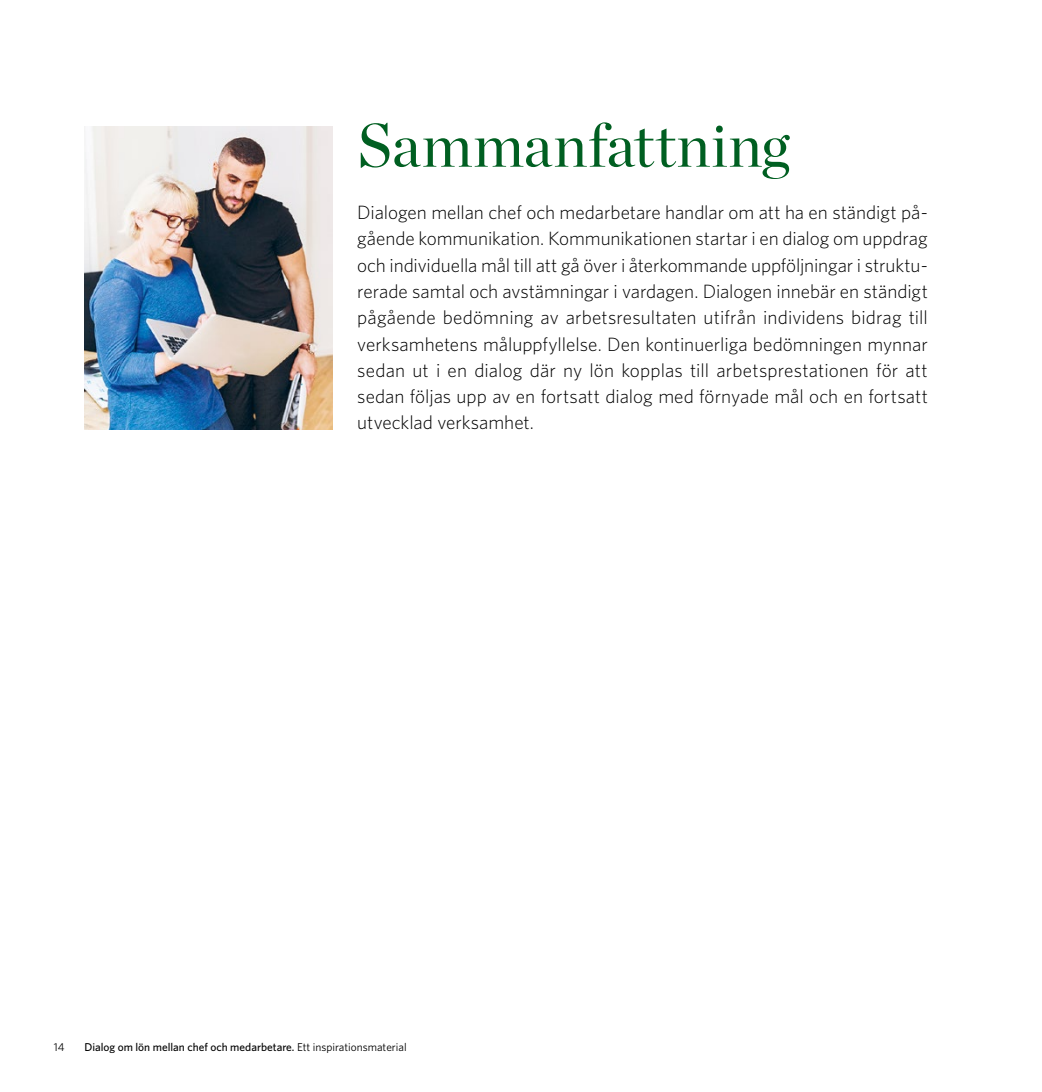
<style>
.page{position:relative;width:1042px;height:1092px;background:#fff}
.page>*{position:absolute;margin:0;border:0;box-sizing:border-box;transform-origin:0 0}
.H1___Kapitelrubrik{font:61.25px "Chronicle Display";letter-spacing:.01em;color:#005f21}
.P__Brödtext{font:300 19.25px/26.2px "Whitney";color:#000;text-align:justify}
.t1{font:500 11.38px "Whitney";color:#000}
.t2{font:11.38px "Whitney";color:#000}
.s1{font-weight:400}
</style>
<div class="page">
<img style="left:84px;top:126px;width:248px;height:303px">
<h1 class="H1___Kapitelrubrik" style="left:357px;top:98px;width:434px">Sammanfattning</h1>
<p class="P__Brödtext" style="left:357px;top:199px;width:572px">Dialogen mellan chef och medarbetare handlar om att ha en ständigt på&shy;gående kommunikation. Kommunikationen startar i en dialog om uppdrag och individuella mål till att gå över i återkommande uppföljningar i struktu&shy;rerade samtal och avstämningar i vardagen. Dialogen innebär en ständigt pågående bedömning av arbetsresultaten utifrån individens bidrag till verksamhetens måluppfyllelse. Den kontinuerliga bedömningen mynnar sedan ut i en dialog där ny lön kopplas till arbetsprestationen för att sedan följas upp av en fortsatt dialog med förnyade mål och en fortsatt utvecklad verksamhet.</p>
<p class="t2" style="left:54px;top:1039px;width:12px">14</p>
<p class="t1" style="left:84px;top:1039px;width:324px">Dialog om lön mellan chef och medarbetare. <span class="s1">Ett inspirationsmaterial</span></p>
</div>
